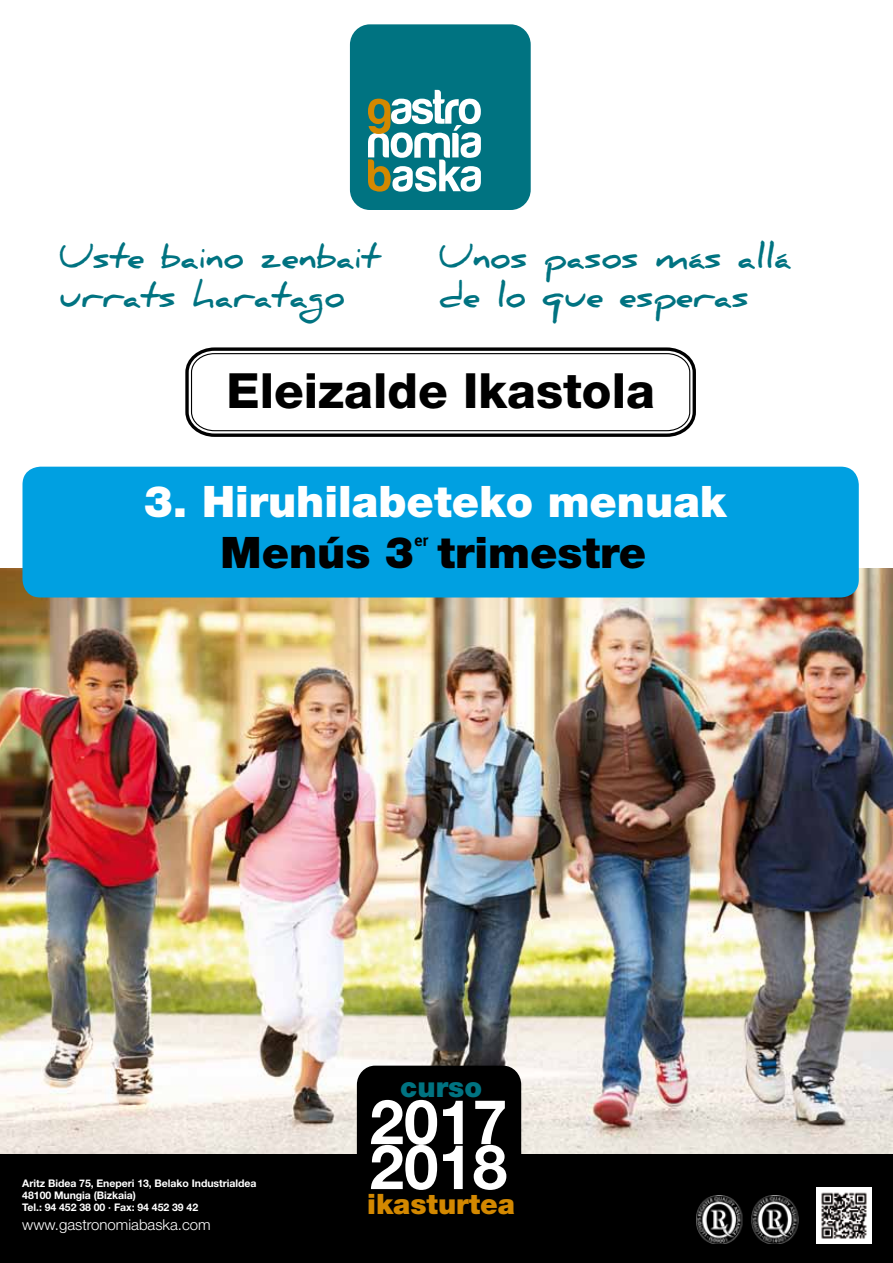
<style>
.page{position:relative;width:893px;height:1263px;background:#fff}
.page>*{position:absolute;margin:0;border:0;box-sizing:border-box;transform-origin:0 0}
.t1{font:700 61.8px/45px "Helvetica Neue LT Std";color:#fff}
.t2{font:800 48.6px "Helvetica Neue LT Std";color:#000}
.t3{font:900 43.5px "Helvetica Neue LT Std";color:#fff}
.t4{font:900 43.5px "Helvetica Neue LT Std";color:#000}
.t5{font:700 32.85px/39.3px "Daniel";color:#007381}
.t6{font:900 28.2px "Helvetica Neue LT Std";color:#d38800}
.t7{font:900 28.2px "Helvetica Neue LT Std";color:#007381}
.t8{font:700 16.5px "Infiniti Meta Pro";color:#000}
.t9{font:300 15px "Helvetica Neue LT Std";color:#fff}
.t10{font:700 10.5px/12px "Helvetica Neue LT Std";letter-spacing:-.005em;color:#fff}
</style>
<div class="page">
<img style="left:0;top:568px;width:893px;height:586px">
<svg style="left:185px;top:347px;width:511px;height:90px"></svg>
<svg style="left:190px;top:352px;width:501px;height:80px"></svg>
<div style="left:0;top:1154px;width:893px;height:109px;background:#000"></div>
<div style="left:357px;top:1066px;width:164px;height:88px;background:#000"></div>
<div style="left:350px;top:24px;width:181px;height:186px;background:#007381;border-radius:20px"></div>
<svg style="left:368px;top:90px;width:113px;height:102px"></svg>
<div style="left:22px;top:467px;width:837px;height:130px;background:#00a0e1;border-radius:18px"></div>
<img style="left:817px;top:1188px;width:55px;height:55px">
<img style="left:696px;top:1196px;width:103px;height:47px">
<h3 class="t5" style="left:59px;top:237px;width:322px">Uste baino zenbait urrats haratago</h3>
<h3 class="t5" style="left:439px;top:237px;width:353px">Unos pasos más allá de lo que esperas</h3>
<h2 class="t2" style="left:226px;top:362px;width:430px">Eleizalde Ikastola</h2>
<h3 class="t3" style="left:144px;top:475px;width:584px">3. Hiruhilabeteko menuak</h3>
<h3 class="t4" style="left:221px;top:527px;width:195px">Menús 3</h3>
<h3 class="t8" style="left:414px;top:530px;width:16px">er</h3>
<h3 class="t4" style="left:437px;top:527px;width:210px">trimestre</h3>
<p class="t10" style="left:22px;top:1176px;width:236px">Aritz Bidea 75, Eneperi 13, Belako Industrialdea<br>48100 Mungia (Bizkaia)<br>Tel.: 94 452 38 00 · Fax: 94 452 39 42</p>
<h3 class="t9" style="left:22px;top:1215px;width:190px">www.gastronomiabaska.com</h3>
<h3 class="t7" style="left:400px;top:1070px;width:83px">curso</h3>
<h1 class="t1" style="left:370px;top:1098px;width:139px">2017<br>2018</h1>
<h3 class="t6" style="left:367px;top:1187px;width:149px">ikasturtea</h3>
</div>
